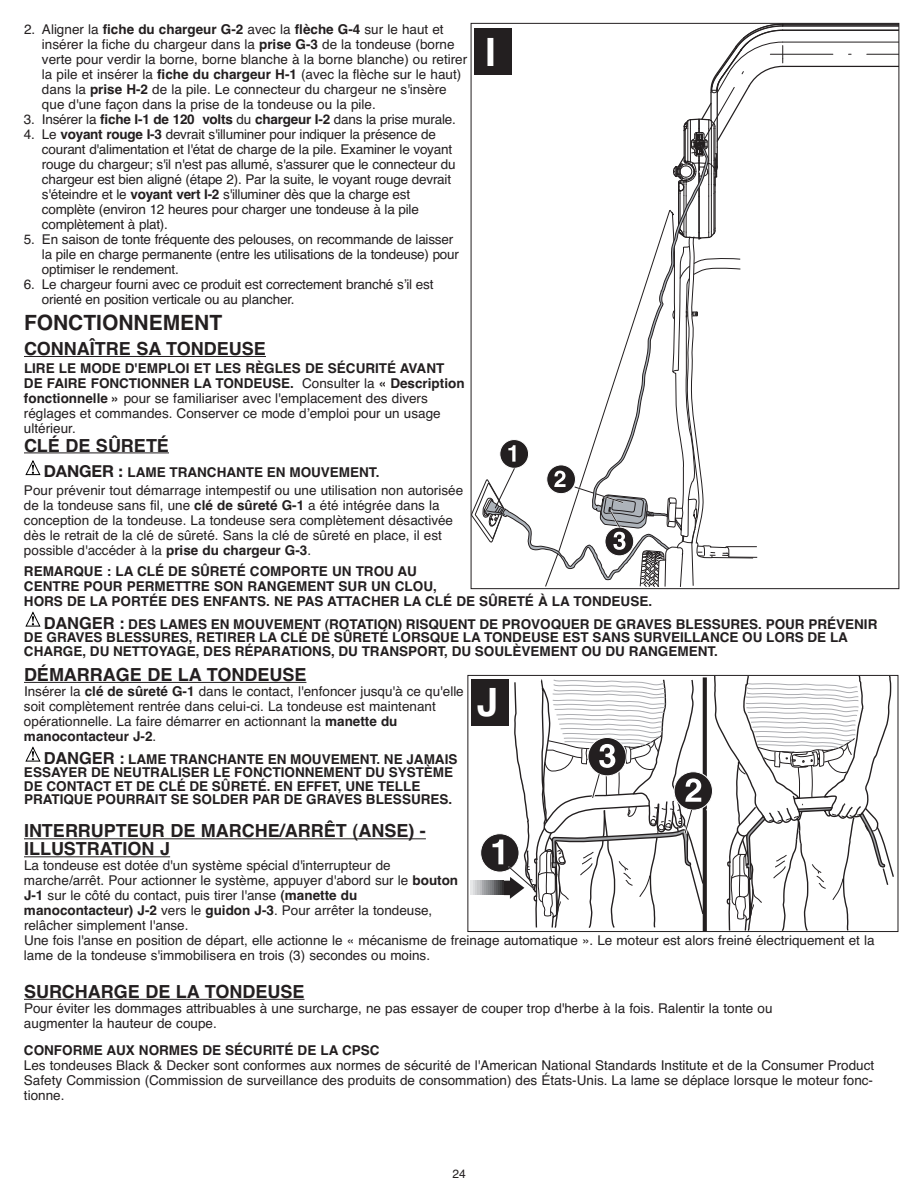
<style>
.page{position:relative;width:918px;height:1188px;background:#fff}
.page>*{position:absolute;margin:0;border:0;box-sizing:border-box;transform-origin:0 0}
.t1{font:700 39px "Helvetica";color:#fff}
.t2{font:700 21px "Helvetica";color:#231f20}
.t3{font:700 18px/18px "Helvetica";color:#231f20}
.t4{font:13.5px/15px "Helvetica";color:#231f20}
.t5{font:700 13.5px/13.5px "Helvetica";color:#231f20}
.t6{font:12px "Helvetica";color:#231f20}
.s1{font-weight:700}
.s2{font-family:"Helvetica Neue";font-weight:700;font-size:16.5px}
.s3{font-size:16.5px}
</style>
<div class="page">
<hr style="left:24px;top:356px;width:242px;height:1px;background:#231f20">
<hr style="left:24px;top:452px;width:145px;height:1px;background:#231f20">
<hr style="left:24px;top:682px;width:282px;height:1px;background:#231f20">
<hr style="left:24px;top:838px;width:402px;height:1px;background:#231f20">
<hr style="left:24px;top:856px;width:146px;height:1px;background:#231f20">
<hr style="left:24px;top:999px;width:280px;height:1px;background:#231f20">
<svg style="left:26px;top:746px;width:15px;height:16px"></svg>
<svg style="left:26px;top:611px;width:15px;height:16px"></svg>
<svg style="left:26px;top:460px;width:15px;height:16px"></svg>
<svg style="left:473px;top:25px;width:424px;height:562px"></svg>
<div style="left:475px;top:28px;width:37px;height:46px;background:#231f20"></div>
<svg style="left:471px;top:677px;width:423px;height:253px"></svg>
<div style="left:468px;top:675px;width:430px;height:257px;border:1px solid #231f20"></div>
<div style="left:472px;top:680px;width:37px;height:46px;background:#231f20"></div>
<p class="t4" style="left:42px;top:22px;width:427px;text-indent:-18px">2. Aligner la <span class="s1">fiche du chargeur G-2</span> avec la <span class="s1">flèche G-4</span> sur le haut et insérer la fiche du chargeur dans la <span class="s1">prise G-3</span> de la tondeuse (borne verte pour verdir la borne, borne blanche à la borne blanche) ou retirer la pile et insérer la <span class="s1">fiche du chargeur H-1</span> (avec la flèche sur le haut) dans la <span class="s1">prise H-2</span> de la pile. Le connecteur du chargeur ne s'insère que d'une façon dans la prise de la tondeuse ou la pile.</p>
<p class="t4" style="left:24px;top:112px;width:433px">3. Insérer la <span class="s1">fiche I-1 de 120 volts</span> du <span class="s1">chargeur I-2</span> dans la prise murale.</p>
<p class="t4" style="left:42px;top:127px;width:415px;text-indent:-18px">4. Le <span class="s1">voyant rouge I-3</span> devrait s'illuminer pour indiquer la présence de courant d'alimentation et l'état de charge de la pile. Examiner le voyant rouge du chargeur; s'il n'est pas allumé, s'assurer que le connecteur du chargeur est bien aligné (étape 2). Par la suite, le voyant rouge devrait s'éteindre et le <span class="s1">voyant vert I-2</span> s'illuminer dès que la charge est complète (environ 12 heures pour charger une tondeuse à la pile complètement à plat).</p>
<p class="t4" style="left:42px;top:232px;width:419px;text-indent:-18px">5. En saison de tonte fréquente des pelouses, on recommande de laisser la pile en charge permanente (entre les utilisations de la tondeuse) pour optimiser le rendement.</p>
<p class="t4" style="left:42px;top:277px;width:393px;text-indent:-18px">6. Le chargeur fourni avec ce produit est correctement branché sʼil est orienté en position verticale ou au plancher.</p>
<h2 class="t2" style="left:24px;top:310px;width:200px">FONCTIONNEMENT</h2>
<h3 class="t3" style="left:24px;top:340px;width:243px">CONNAÎTRE SA TONDEUSE</h3>
<p class="t4" style="left:24px;top:361px;width:442px"><span class="s1">LIRE LE MODE D'EMPLOI ET LES RÈGLES DE SÉCURITÉ AVANT DE FAIRE FONCTIONNER LA TONDEUSE.</span> Consulter la <span class="s1">« Description fonctionnelle »</span> pour se familiariser avec l'emplacement des divers réglages et commandes. Conserver ce mode dʼemploi pour un usage ultérieur.</p>
<h3 class="t3" style="left:24px;top:436px;width:147px">CLÉ DE SÛRETÉ</h3>
<p class="t4" style="left:24px;top:463px;width:441px;line-height:18px;text-indent:20px"><span class="s2">DANGER :</span> <span class="s1">LAME TRANCHANTE EN MOUVEMENT.<br></span>Pour prévenir tout démarrage intempestif ou une utilisation non autorisée</p>
<p class="t4" style="left:24px;top:498px;width:431px">de la tondeuse sans fil, une <span class="s1">clé de sûreté G-1</span> a été intégrée dans la conception de la tondeuse. La tondeuse sera complètement désactivée dès le retrait de la clé de sûreté. Sans la clé de sûreté en place, il est possible d'accéder à la <span class="s1">prise du chargeur G-3</span>.</p>
<p class="t5" style="left:24px;top:564px;width:630px;line-height:15px">REMARQUE : LA CLÉ DE SÛRETÉ COMPORTE UN TROU AU<br>CENTRE POUR PERMETTRE SON RANGEMENT SUR UN CLOU,<br>HORS DE LA PORTÉE DES ENFANTS. NE PAS ATTACHER LA CLÉ DE SÛRETÉ À LA TONDEUSE.</p>
<p class="t5" style="left:24px;top:617px;width:855px;text-indent:20px"><span class="s3">DANGER :</span> DES LAMES EN MOUVEMENT (ROTATION) RISQUENT DE PROVOQUER DE GRAVES BLESSURES. POUR PRÉVENIR<br>DE GRAVES BLESSURES, RETIRER LA CLÉ DE SÛRETÉ LORSQUE LA TONDEUSE EST SANS SURVEILLANCE OU LORS DE LA<br>CHARGE, DU NETTOYAGE, DES RÉPARATIONS, DU TRANSPORT, DU SOULÈVEMENT OU DU RANGEMENT.</p>
<h3 class="t3" style="left:24px;top:666px;width:284px">DÉMARRAGE DE LA TONDEUSE</h3>
<p class="t4" style="left:24px;top:684px;width:441px">Insérer la <span class="s1">clé de sûreté G-1</span> dans le contact, l'enfoncer jusqu'à ce qu'elle soit complètement rentrée dans celui-ci. La tondeuse est maintenant opérationnelle. La faire démarrer en actionnant la <span class="s1">manette du manocontacteur J-2</span>.</p>
<p class="t5" style="left:24px;top:752px;width:435px;text-indent:20px"><span class="s3">DANGER :</span> LAME TRANCHANTE EN MOUVEMENT. NE JAMAIS ESSAYER DE NEUTRALISER LE FONCTIONNEMENT DU SYSTÈME DE CONTACT ET DE CLÉ DE SÛRETÉ. EN EFFET, UNE TELLE PRATIQUE POURRAIT SE SOLDER PAR DE GRAVES BLESSURES.</p>
<h3 class="t3" style="left:24px;top:822px;width:403px">INTERRUPTEUR DE MARCHE/ARRÊT (ANSE) -<br>ILLUSTRATION J</h3>
<p class="t4" style="left:24px;top:858px;width:852px">La tondeuse est dotée d'un système spécial d'interrupteur de<br>marche/arrêt. Pour actionner le système, appuyer d'abord sur le <span class="s1">bouton<br>J-1</span> sur le côté du contact, puis tirer l'anse <span class="s1">(manette du<br>manocontacteur) J-2</span> vers le <span class="s1">guidon J-3</span>. Pour arrêter la tondeuse,<br>relâcher simplement l'anse.<br>Une fois l'anse en position de départ, elle actionne le « mécanisme de freinage automatique ». Le moteur est alors freiné électriquement et la lame de la tondeuse s'immobilisera en trois (3) secondes ou moins.</p>
<h3 class="t3" style="left:24px;top:983px;width:282px">SURCHARGE DE LA TONDEUSE</h3>
<p class="t4" style="left:24px;top:1001px;width:750px">Pour éviter les dommages attribuables à une surcharge, ne pas essayer de couper trop d'herbe à la fois. Ralentir la tonte ou augmenter la hauteur de coupe.</p>
<p class="t5" style="left:24px;top:1044px;width:357px">CONFORME AUX NORMES DE SÉCURITÉ DE LA CPSC</p>
<p class="t4" style="left:24px;top:1058px;width:852px;text-align:justify">Les tondeuses Black &amp; Decker sont conformes aux normes de sécurité de l'American National Standards Institute et de la Consumer Product Safety Commission (Commission de surveillance des produits de consommation) des États-Unis. La lame se déplace lorsque le moteur fonc&shy;tionne.</p>
<h1 class="t1" style="left:485px;top:29px;width:12px">I</h1>
<h1 class="t1" style="left:477px;top:679px;width:23px">J</h1>
<p class="t6" style="left:452px;top:1167px;width:15px">24</p>
</div>
